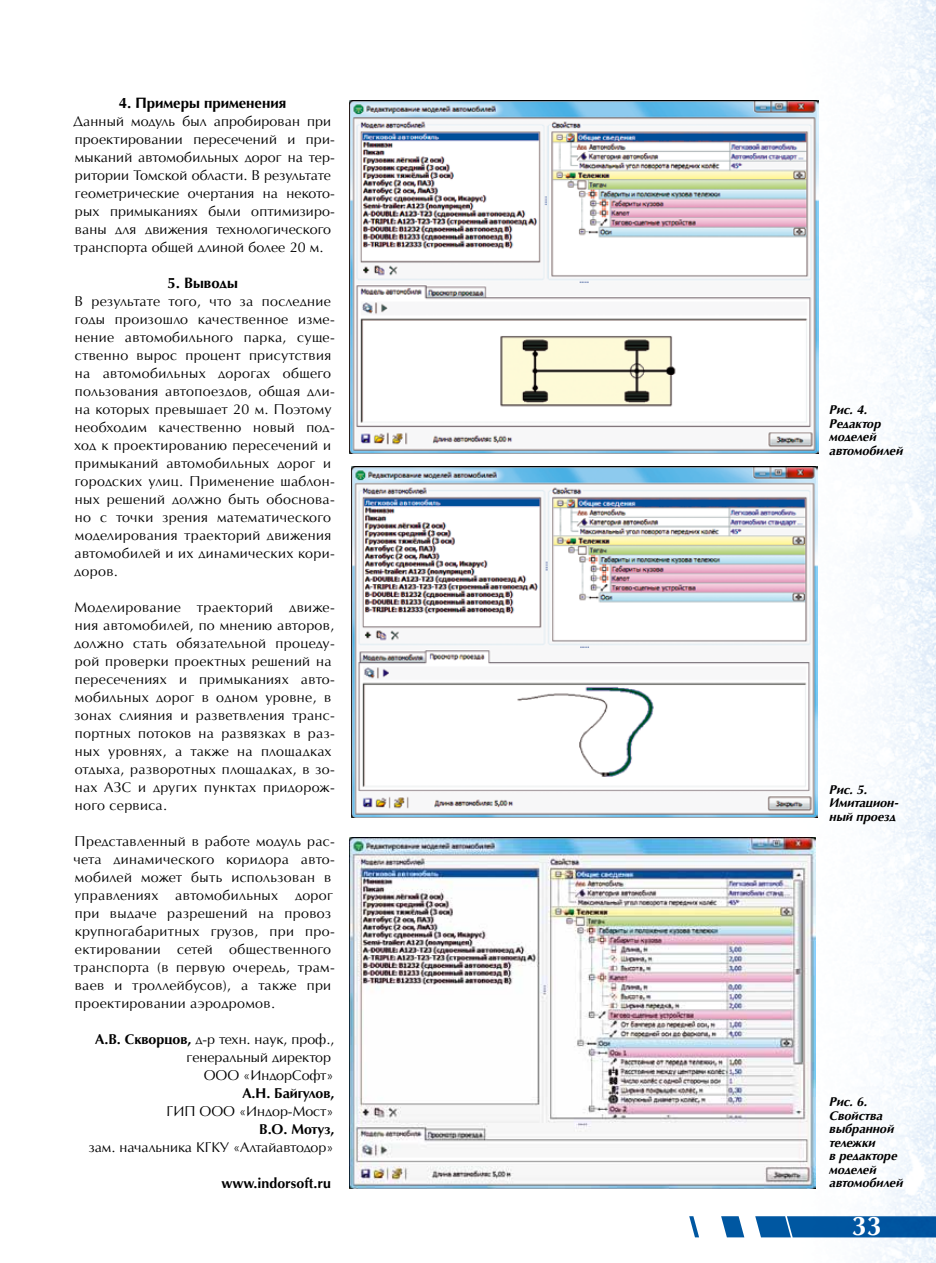
<style>
.page{position:relative;width:936px;height:1263px;background:#fff}
.page>*{position:absolute;margin:0;border:0;box-sizing:border-box;transform-origin:0 0}
.t1{font:700 27px "AG Opus High Resolution";color:#fff}
.t2{font:700 15px "AG Opus High Resolution";color:#000}
.t3{font:14.25px/18px "AG Opus High Resolution";letter-spacing:.025em;color:#000}
.t4{font:14.25px/18px "AG Opus High Resolution";color:#000;text-align:right}
.t5{font:700 14.25px "AG Opus High Resolution";color:#000}
.t6{font:italic 700 12.75px/13.5px "AG Opus High Resolution";color:#000}
.s1{font-weight:700}
</style>
<div class="page">
<img style="left:791px;top:0;width:144px;height:1263px">
<svg style="left:689px;top:1216px;width:246px;height:21px"></svg>
<img style="left:349px;top:101px;width:469px;height:352px">
<img style="left:349px;top:837px;width:466px;height:351px">
<img style="left:351px;top:467px;width:466px;height:351px">
<p class="t2" style="left:119px;top:94px;width:169px">4. Примеры применения</p>
<p class="t3" style="left:74px;top:112px;width:263px">Данный модуль был апробирован при проектировании пересечений и при&shy;мыканий автомобильных дорог на тер&shy;ритории Томской области. В результате геометрические очертания на некото&shy;рых примыканиях были оптимизиро&shy;ваны для движения технологического транспорта общей длиной более 20 м.</p>
<p class="t2" style="left:167px;top:274px;width:72px">5. Выводы</p>
<p class="t3" style="left:74px;top:292px;width:262px">В результате того, что за последние годы произошло качественное изме&shy;нение автомобильного парка, суще&shy;ственно вырос процент присутствия на автомобильных дорогах общего пользования автопоездов, общая дли&shy;на которых превышает 20 м. Поэтому необходим качественно новый под&shy;ход к проектированию пересечений и примыканий автомобильных дорог и городских улиц. Применение шаблон&shy;ных решений должно быть обоснова&shy;но с точки зрения математического моделирования траекторий движения автомобилей и их динамических кори&shy;доров.</p>
<p class="t3" style="left:74px;top:598px;width:262px">Моделирование траекторий движе&shy;ния автомобилей, по мнению авторов, должно стать обязательной процеду&shy;рой проверки проектных решений на пересечениях и примыканиях авто&shy;мобильных дорог в одном уровне, в зонах слияния и разветвления транс&shy;портных потоков на развязках в раз&shy;ных уровнях, а также на площадках отдыха, разворотных площадках, в зо&shy;нах АЗС и других пунктах придорож&shy;ного сервиса.</p>
<p class="t3" style="left:73px;top:832px;width:263px">Представленный в работе модуль рас&shy;чета динамического коридора авто&shy;мобилей может быть использован в управлениях автомобильных дорог при выдаче разрешений на провоз крупногабаритных грузов, при про&shy;ектировании сетей общественного транспорта (в первую очередь, трам&shy;ваев и троллейбусов), а также при проектировании аэродромов.</p>
<p class="t4" style="left:95px;top:1030px;width:240px"><span class="s1">А.В. Скворцов,</span> д-р техн. наук, проф., генеральный директор<br>ООО «ИндорСофт»</p>
<p class="t5" style="left:242px;top:1085px;width:94px">А.Н. Байгулов,</p>
<p class="t4" style="left:166px;top:1102px;width:169px">ГИП ООО «Индор-Мост»</p>
<p class="t5" style="left:259px;top:1121px;width:77px">В.О. Мотуз,</p>
<p class="t4" style="left:89px;top:1138px;width:246px">зам. начальника КГКУ «Алтайавтодор»</p>
<p class="t5" style="left:221px;top:1175px;width:111px">www.indorsoft.ru</p>
<p class="t6" style="left:829px;top:403px;width:75px">Рис. 4.<br>Редактор моделей автомобилей</p>
<p class="t6" style="left:829px;top:783px;width:70px">Рис. 5.<br>Имитацион&shy;ный проезд</p>
<p class="t6" style="left:829px;top:1095px;width:75px">Рис. 6.<br>Свойства выбранной тележки<br>в редакторе моделей автомобилей</p>
<h1 class="t1" style="left:851px;top:1210px;width:32px">33</h1>
</div>
